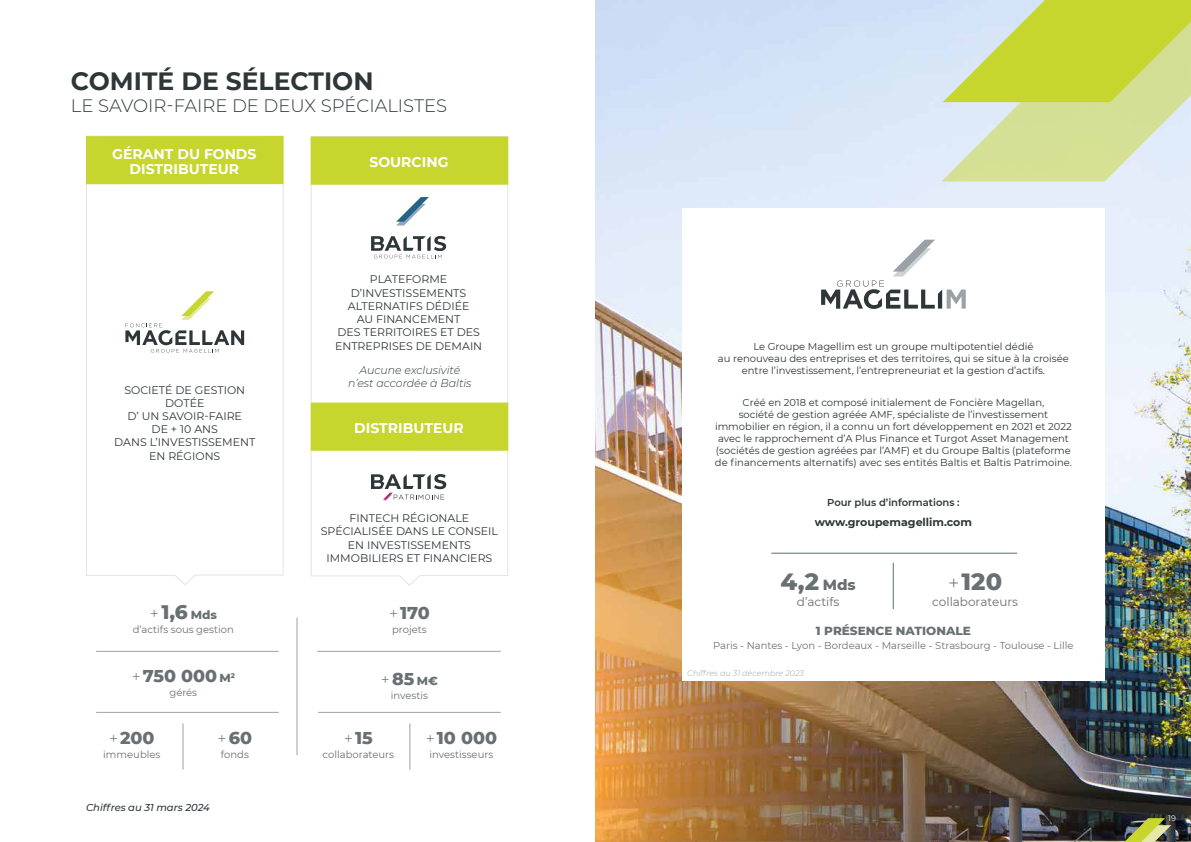
<style>
.page{position:relative;width:1191px;height:842px;background:#fff}
.page>*{position:absolute;margin:0;border:0;box-sizing:border-box;transform-origin:0 0}
.t1{font:700 25px "Montserrat";color:#2e3638}
.t2{font:800 24px "Montserrat";color:#697073}
.t3{font:800 20px "Montserrat";color:#697073}
.t4{font:300 18px "Montserrat";color:#2e3638}
.t5{font:800 17.5px "Montserrat";color:#697073}
.t6{font:700 14px/15px "Montserrat";color:#fff;text-align:center}
.t7{font:12px "Montserrat";color:#697073}
.t8{font:800 12px "Montserrat";color:#697073}
.t9{font:11px/13.2px "Montserrat";color:#2e3638;text-align:center}
.t10{font:italic 300 11px/13.2px "Montserrat";color:#2d3637;text-align:center}
.t11{font:700 11px "Montserrat";color:#2e3638}
.t12{font:10px/12px "Montserrat";color:#2e3638;text-align:center}
.t13{font:10px "Montserrat";color:#697073}
.t14{font:600 10px "Montserrat";color:#2e3638}
.t15{font:italic 500 10px "Montserrat";color:#2e3638}
.t16{font:italic 300 8px "Montserrat";color:#9ba2a7}
.t17{font:8px "Montserrat";color:#fff}
.s1{font-weight:300;font-size:15.9px}
.s2{font-size:11.9px}
.s3{font-size:15px}
.s4{font-weight:300;font-size:20px}
</style>
<div class="page">
<img style="left:596px;top:0;width:595px;height:842px">
<svg style="left:941px;top:0;width:250px;height:181px;background:#d7e3b7"></svg>
<svg style="left:942px;top:0;width:249px;height:102px;background:#cbd966"></svg>
<svg style="left:1110px;top:818px;width:61px;height:24px"></svg>
<div style="left:682px;top:208px;width:422px;height:345px;background:#fff"></div>
<svg style="left:821px;top:240px;width:144px;height:69px"></svg>
<div style="left:682px;top:553px;width:422px;height:128px;background:#fff"></div>
<svg style="left:86px;top:135px;width:198px;height:450px"></svg>
<svg style="left:310px;top:136px;width:198px;height:450px"></svg>
<div style="left:86px;top:136px;width:197px;height:48px;background:#c7d52f"></div>
<div style="left:311px;top:137px;width:197px;height:48px;background:#c7d52f"></div>
<div style="left:311px;top:403px;width:197px;height:48px;background:#c7d52f"></div>
<svg style="left:396px;top:197px;width:33px;height:29px"></svg>
<svg style="left:371px;top:236px;width:75px;height:22px"></svg>
<svg style="left:371px;top:474px;width:75px;height:27px"></svg>
<hr style="left:96px;top:651px;width:183px;height:1px;background:#9ba2a7">
<hr style="left:96px;top:712px;width:183px;height:1px;background:#9ba2a7">
<hr style="left:317px;top:651px;width:184px;height:1px;background:#9ba2a7">
<hr style="left:318px;top:712px;width:183px;height:1px;background:#9ba2a7">
<hr style="left:297px;top:618px;width:1px;height:137px;background:#9ba2a7">
<hr style="left:183px;top:723px;width:1px;height:47px;background:#9ba2a7">
<hr style="left:409px;top:723px;width:1px;height:47px;background:#9ba2a7">
<hr style="left:771px;top:553px;width:246px;height:1px;background:#2e3638">
<hr style="left:893px;top:563px;width:1px;height:46px;background:#2e3638">
<h1 class="t1" style="left:71px;top:63px;width:304px">COMITÉ DE SÉLECTION</h1>
<h3 class="t4" style="left:71px;top:94px;width:378px">LE SAVOIR-FAIRE DE DEUX SPÉCIALISTES</h3>
<h3 class="t6" style="left:112px;top:146px;width:146px">GÉRANT DU FONDS<br>DISTRIBUTEUR</h3>
<h3 class="t6" style="left:369px;top:154px;width:81px">SOURCING</h3>
<p class="t9" style="left:114px;top:383px;width:143px">SOCIETÉ DE GESTION<br>DOTÉE<br>D’ UN SAVOIR-FAIRE<br>DE + 10 ANS<br>DANS L’INVESTISSEMENT<br>EN RÉGIONS</p>
<h3 class="t3" style="left:150px;top:597px;width:69px"><span class="s1">+</span> 1,6 <span class="s2">Mds</span></h3>
<p class="t13" style="left:133px;top:622px;width:103px">d’actifs sous gestion</p>
<h3 class="t5" style="left:132px;top:663px;width:105px"><span class="s1">+</span>750 000 <span class="s2">M</span><sup>2</sup></h3>
<p class="t13" style="left:169px;top:686px;width:29px">gérés</p>
<h3 class="t5" style="left:109px;top:725px;width:47px"><span class="s1">+</span>200</h3>
<p class="t13" style="left:103px;top:748px;width:59px">immeubles</p>
<h3 class="t5" style="left:218px;top:725px;width:36px"><span class="s1">+</span>60</h3>
<p class="t13" style="left:221px;top:748px;width:30px">fonds</p>
<p class="t15" style="left:86px;top:800px;width:125px">Chiffres au 31 mars 2024</p>
<p class="t9" style="left:335px;top:273px;width:149px">PLATEFORME<br>D’INVESTISSEMENTS<br>ALTERNATIFS DÉDIÉE<br>AU FINANCEMENT<br>DES TERRITOIRES ET DES<br>ENTREPRISES DE DEMAIN</p>
<p class="t10" style="left:348px;top:363px;width:125px">Aucune exclusivité n’est accordée à Baltis</p>
<h3 class="t6" style="left:354px;top:420px;width:111px">DISTRIBUTEUR</h3>
<p class="t9" style="left:321px;top:511px;width:179px">FINTECH RÉGIONALE<br>SPÉCIALISÉE DANS LE CONSEIL<br>EN INVESTISSEMENTS<br>IMMOBILIERS ET FINANCIERS</p>
<h3 class="t5" style="left:389px;top:600px;width:42px"><span class="s1">+</span>170</h3>
<p class="t13" style="left:392px;top:623px;width:36px">projets</p>
<h3 class="t5" style="left:381px;top:666px;width:59px"><span class="s1">+</span>85 <span class="s2">M€</span></h3>
<p class="t13" style="left:391px;top:688px;width:39px">investis</p>
<h3 class="t5" style="left:426px;top:725px;width:73px"><span class="s1">+</span>10 000</h3>
<p class="t13" style="left:429px;top:748px;width:65px">investisseurs</p>
<h3 class="t5" style="left:344px;top:725px;width:30px"><span class="s1">+</span>15</h3>
<p class="t13" style="left:323px;top:748px;width:73px">collaborateurs</p>
<p class="t12" style="left:718px;top:340px;width:352px">Le Groupe Magellim est un groupe multipotentiel dédié<br>au renouveau des entreprises et des territoires, qui se situe à la croisée entre l’investissement, l’entrepreneuriat et la gestion d’actifs.</p>
<p class="t12" style="left:715px;top:396px;width:358px">Créé en 2018 et composé initialement de Foncière Magellan,<br>société de gestion agréée AMF, spécialiste de l’investissement immobilier en région, il a connu un fort développement en 2021 et 2022 avec le rapprochement d’A Plus Finance et Turgot Asset Management (sociétés de gestion agréées par l’AMF) et du Groupe Baltis (plateforme de financements alternatifs) avec ses entités Baltis et Baltis Patrimoine.</p>
<p class="t14" style="left:827px;top:496px;width:134px">Pour plus d’informations :</p>
<p class="t11" style="left:815px;top:514px;width:159px">www.groupemagellim.com</p>
<h2 class="t2" style="left:780px;top:563px;width:77px">4,2 <span class="s3">Mds</span></h2>
<p class="t7" style="left:797px;top:593px;width:44px">d’actifs</p>
<h2 class="t2" style="left:948px;top:563px;width:55px"><span class="s4">+</span>120</h2>
<p class="t7" style="left:932px;top:593px;width:87px">collaborateurs</p>
<p class="t8" style="left:816px;top:621px;width:156px">1 PRÉSENCE NATIONALE</p>
<p class="t13" style="left:713px;top:638px;width:362px">Paris - Nantes - Lyon - Bordeaux - Marseille - Strasbourg - Toulouse - Lille</p>
<p class="t16" style="left:687px;top:668px;width:118px">Chiffres au 31 décembre 2023</p>
<p class="t17" style="left:1168px;top:812px;width:9px">19</p>
</div>
